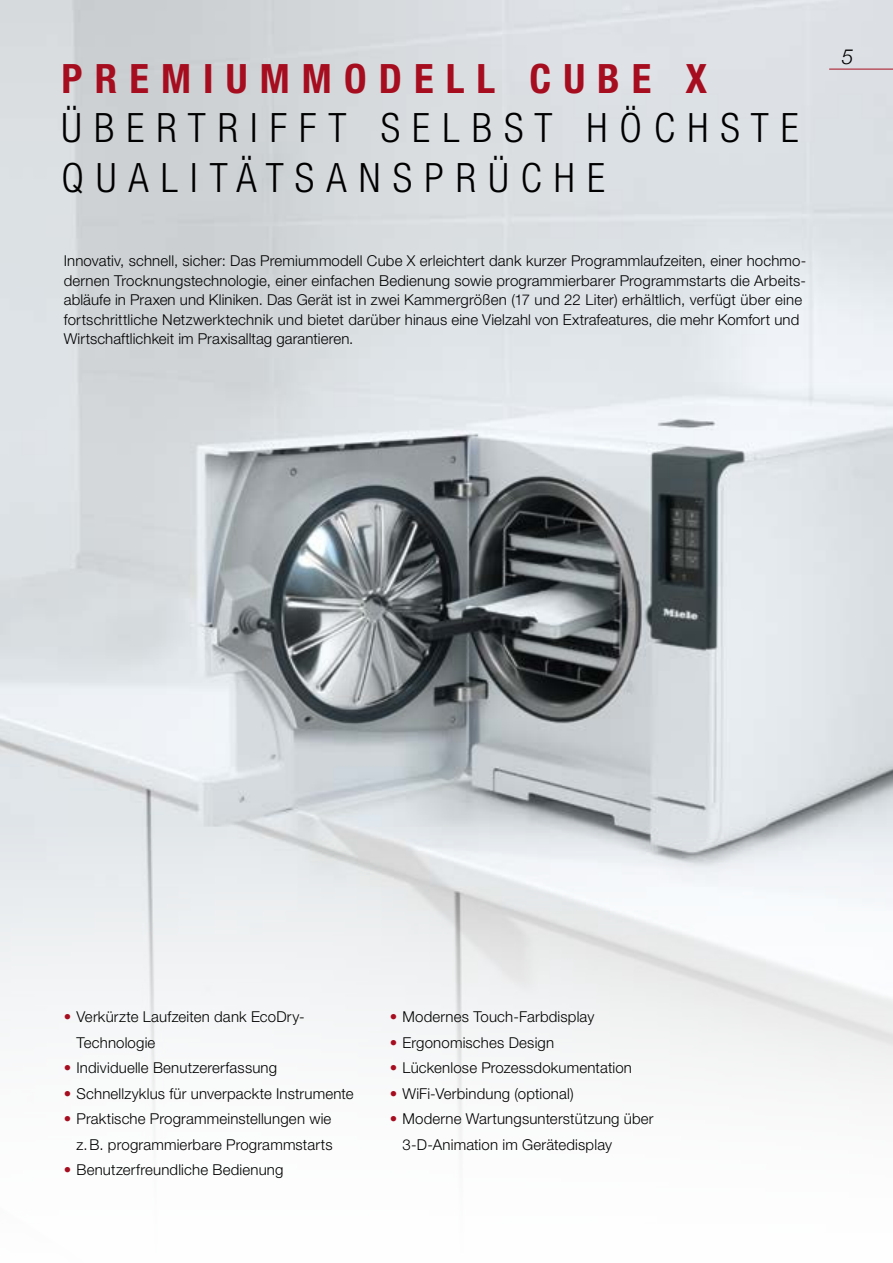
<style>
.page{position:relative;width:893px;height:1263px;background:#fff}
.page>*{position:absolute;margin:0;border:0;box-sizing:border-box;transform-origin:0 0}
.t1{font:300 condensed 40.5px/49.5px "Helvetica Neue LTW1 G";letter-spacing:.3em;color:#000}
.t2{font:700 condensed 40.5px "Helvetica Neue LTW1 G";letter-spacing:.3em;color:#a60d1f}
.t3{font:italic 300 21px "Helvetica Neue";color:#000}
.t4{font:300 15px/19.5px "Helvetica Neue LTW1 G";letter-spacing:.01em;color:#000}
.s1{color:#a60d1f}
</style>
<div class="page">
<img style="left:0;top:0;width:893px;height:585px">
<svg style="left:1px;top:585px;width:892px;height:566px"></svg>
<img style="left:0;top:585px;width:1px;height:678px">
<hr style="left:829px;top:69px;width:64px;height:1px;background:#a60d1f">
<h1 class="t2" style="left:62px;top:54px;width:647px">PREMIUMMODELL CUBE X</h1>
<h1 class="t1" style="left:62px;top:104px;width:739px">ÜBERTRIFFT SELBST HÖCHSTE<br>QUALITÄTSANSPRÜCHE</h1>
<p class="t4" style="left:64px;top:251px;width:742px">Innovativ, schnell, sicher: Das Premiummodell Cube X erleichtert dank kurzer Programmlaufzeiten, einer hochmo&shy;dernen Trocknungstechnologie, einer einfachen Bedienung sowie programmierbarer Programmstarts die Arbeits&shy;abläufe in Praxen und Kliniken. Das Gerät ist in zwei Kammergrößen (17 und 22 Liter) erhältlich, verfügt über eine fortschrittliche Netzwerktechnik und bietet darüber hinaus eine Vielzahl von Extrafeatures, die mehr Komfort und Wirtschaftlichkeit im Praxisalltag garantieren.</p>
<h2 class="t3" style="left:842px;top:40px;width:13px">5</h2>
<p class="t4" style="left:77px;top:1004px;width:230px;line-height:25.5px;text-indent:-13px"><span class="s1">•</span> Verkürzte Laufzeiten dank EcoDry-<br>Technologie</p>
<p class="t4" style="left:64px;top:1058px;width:215px"><span class="s1">•</span> Individuelle Benutzererfassung</p>
<p class="t4" style="left:64px;top:1084px;width:291px"><span class="s1">•</span> Schnellzyklus für unverpackte Instrumente</p>
<p class="t4" style="left:64px;top:1106px;width:270px;line-height:25.5px;text-align:right"><span class="s1">•</span> Praktische Programmeinstellungen wie z.B. programmierbare Programmstarts</p>
<p class="t4" style="left:64px;top:1160px;width:221px"><span class="s1">•</span> Benutzerfreundliche Bedienung</p>
<p class="t4" style="left:390px;top:1007px;width:206px"><span class="s1">•</span> Modernes Touch-Farbdisplay</p>
<p class="t4" style="left:390px;top:1033px;width:166px"><span class="s1">•</span> Ergonomisches Design</p>
<p class="t4" style="left:390px;top:1058px;width:244px"><span class="s1">•</span> Lückenlose Prozessdokumentation</p>
<p class="t4" style="left:390px;top:1084px;width:185px"><span class="s1">•</span> WiFi-Verbindung (optional)</p>
<p class="t4" style="left:402px;top:1106px;width:253px;line-height:25.5px;text-indent:-13px"><span class="s1">•</span> Moderne Wartungsunterstützung über<br>3-D-Animation im Gerätedisplay</p>
</div>
